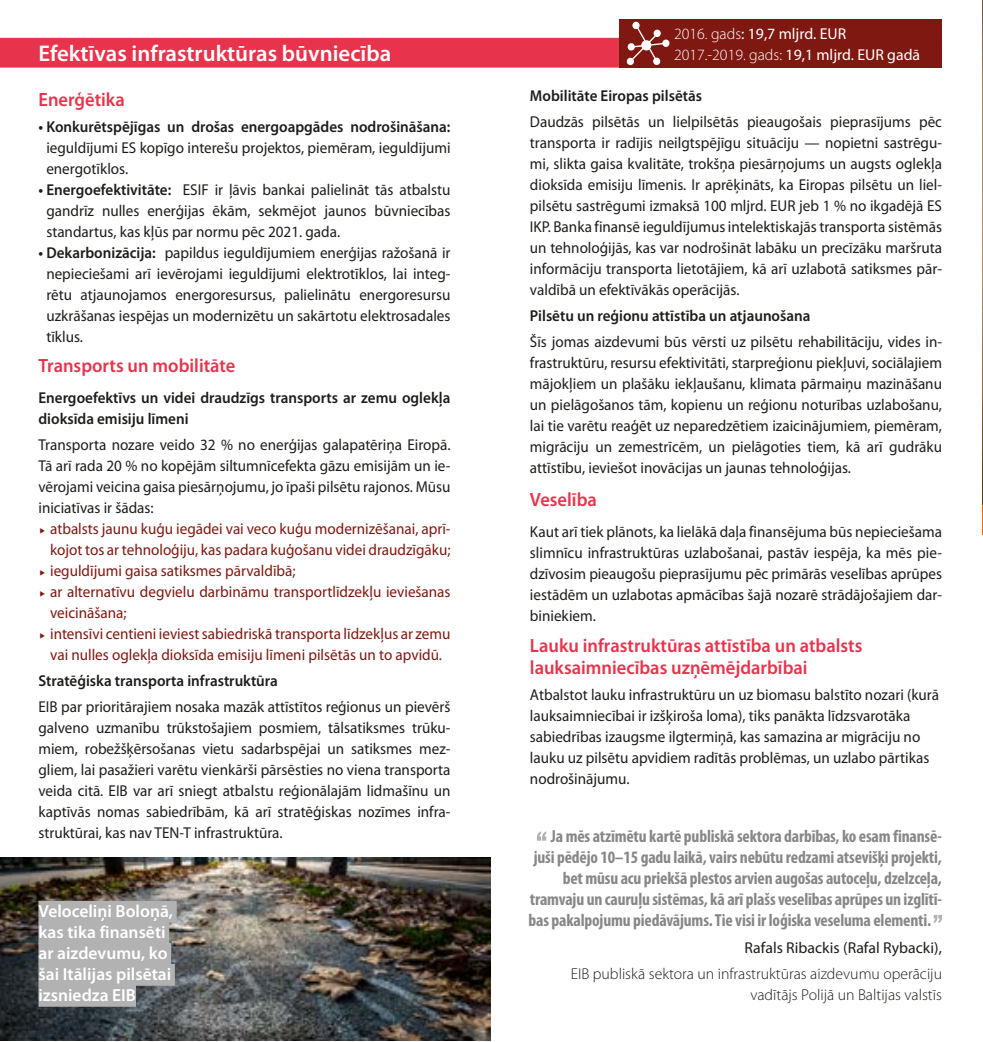
<style>
.page{position:relative;width:983px;height:1042px;background:#fff}
.page>*{position:absolute;margin:0;border:0;box-sizing:border-box;transform-origin:0 0}
.t1{font:600 22.75px "Myriad Pro";color:#fff}
.t2{font:600 19.25px/22.8px "Myriad Pro";color:#e7344c;scale:.96 1}
.t3{font:700 condensed 17.5px "Myriad Pro";letter-spacing:-.01em;color:#878787}
.t4{font:600 17.5px/21px "Myriad Pro";color:#fff}
.t5{font:15.75px/21px "Myriad Pro";color:#1d1d1b;text-align:justify;scale:.96 1}
.t6{font:15.75px/21px "Myriad Pro";color:#7f1810;scale:.96 1}
.t7{font:600 15.75px/21px "Myriad Pro";color:#1d1d1b;scale:.96 1}
.t8{font:300 15.75px/21px "Myriad Pro";color:#1d1d1b;text-align:right}
.t9{font:15.75px/21px "Myriad Pro";color:#fff}
.t10{font:15.75px "Myriad Pro";color:#1d1d1b}
.s1{font-weight:600}
.s2{font-weight:300}
</style>
<div class="page">
<img style="left:0;top:857px;width:490px;height:183px">
<img style="left:982px;top:0;width:1px;height:506px">
<hr style="left:981px;top:505px;width:1px;height:30px;background:#ec6708">
<div style="left:0;top:38px;width:941px;height:30px;background:#e7344c"></div>
<div style="left:619px;top:19px;width:322px;height:49px;background:#7f1810"></div>
<svg style="left:626px;top:22px;width:43px;height:43px"></svg>
<div style="left:642px;top:41px;width:8px;height:8px;background:#fff;border-radius:50%"></div>
<svg style="left:537px;top:831px;width:9px;height:9px"></svg>
<svg style="left:933px;top:915px;width:8px;height:8px"></svg>
<div style="left:38px;top:901px;width:139px;height:21px;background:#b2b2b2"></div>
<div style="left:38px;top:922px;width:131px;height:21px;background:#b2b2b2"></div>
<div style="left:38px;top:943px;width:133px;height:21px;background:#b2b2b2"></div>
<div style="left:38px;top:964px;width:137px;height:21px;background:#b2b2b2"></div>
<div style="left:38px;top:985px;width:98px;height:21px;background:#b2b2b2"></div>
<h1 class="t1" style="left:38px;top:41px;width:354px">Efektīvas infrastruktūras būvniecība</h1>
<p class="t2" style="left:38px;top:89px;width:91px">Enerģētika</p>
<p class="t7" style="left:38px;top:117px;width:430px">• Konkurētspējīgas un drošas energoapgādes nodrošināšana:</p>
<p class="t5" style="left:46px;top:138px;width:422px">ieguldījumi ES kopīgo interešu projektos, piemēram, ieguldījumi energotīklos.</p>
<p class="t5" style="left:46px;top:180px;width:422px;text-indent:-8px"><span class="s1">• Energoefektivitāte:</span> ESIF ir ļāvis bankai palielināt tās atbalstu gandrīz nulles enerģijas ēkām, sekmējot jaunos būvniecības standartus, kas kļūs par normu pēc 2021. gada.</p>
<p class="t5" style="left:46px;top:243px;width:422px;text-indent:-8px"><span class="s1">• Dekarbonizācija:</span> papildus ieguldījumiem enerģijas ražošanā ir nepieciešami arī ievērojami ieguldījumi elektrotīklos, lai integ&shy;rētu atjaunojamos energoresursus, palielinātu energoresursu uzkrāšanas iespējas un modernizētu un sakārtotu elektrosadales tīklus.</p>
<p class="t2" style="left:38px;top:354px;width:207px">Transports un mobilitāte</p>
<p class="t7" style="left:38px;top:387px;width:430px">Energoefektīvs un videi draudzīgs transports ar zemu oglekļa dioksīda emisiju līmeni</p>
<p class="t5" style="left:38px;top:434px;width:430px">Transporta nozare veido 32 % no enerģijas galapatēriņa Eiropā.<br>Tā arī rada 20 % no kopējām siltumnīcefekta gāzu emisijām un ie&shy;vērojami veicina gaisa piesārņojumu, jo īpaši pilsētu rajonos. Mūsu iniciatīvas ir šādas:</p>
<p class="t6" style="left:50px;top:518px;width:418px">atbalsts jaunu kuģu iegādei vai veco kuģu modernizēšanai, aprī&shy;kojot tos ar tehnoloģiju, kas padara kuģošanu videi draudzīgāku; ieguldījumi gaisa satiksmes pārvaldībā;<br>ar alternatīvu degvielu darbināmu transportlīdzekļu ieviešanas veicināšana;<br>intensīvi centieni ieviest sabiedriskā transporta līdzekļus ar zemu vai nulles oglekļa dioksīda emisiju līmeni pilsētās un to apvidū.</p>
<p class="t7" style="left:38px;top:670px;width:251px">Stratēģiska transporta infrastruktūra</p>
<p class="t5" style="left:38px;top:696px;width:430px">EIB par prioritārajiem nosaka mazāk attīstītos reģionus un pievērš galveno uzmanību trūkstošajiem posmiem, tālsatiksmes trūku&shy;miem, robežšķērsošanas vietu sadarbspējai un satiksmes mez&shy;gliem, lai pasažieri varētu vienkārši pārsēsties no viena transporta veida citā. EIB var arī sniegt atbalstu reģionālajām lidmašīnu un kaptīvās nomas sabiedrībām, kā arī stratēģiskas nozīmes infra&shy;struktūrai, kas nav TEN-T infrastruktūra.</p>
<p class="t4" style="left:38px;top:901px;width:136px">Veloceliņi Boloņā, kas tika finansēti ar aizdevumu, ko šai Itālijas pilsētai izsniedza EIB</p>
<p class="t9" style="left:674px;top:23px;width:247px"><span class="s2">2016. gads</span>: 19,7 mljrd. EUR<br><span class="s2">2017.-2019. gads:</span> 19,1 mljrd. EUR gadā</p>
<p class="t7" style="left:530px;top:86px;width:181px">Mobilitāte Eiropas pilsētās</p>
<p class="t5" style="left:530px;top:112px;width:430px">Daudzās pilsētās un lielpilsētās pieaugošais pieprasījums pēc transporta ir radījis neilgtspējīgu situāciju — nopietni sastrēgu&shy;mi, slikta gaisa kvalitāte, trokšņa piesārņojums un augsts oglekļa dioksīda emisiju līmenis. Ir aprēķināts, ka Eiropas pilsētu un liel&shy;pilsētu sastrēgumi izmaksā 100 mljrd. EUR jeb 1 % no ikgadējā ES IKP. Banka finansē ieguldījumus intelektiskajās transporta sistēmās un tehnoloģijās, kas var nodrošināt labāku un precīzāku maršruta informāciju transporta lietotājiem, kā arī uzlabotā satiksmes pār&shy;valdībā un efektīvākās operācijās.</p>
<p class="t7" style="left:530px;top:305px;width:294px">Pilsētu un reģionu attīstība un atjaunošana</p>
<p class="t5" style="left:530px;top:331px;width:430px">Šīs jomas aizdevumi būs vērsti uz pilsētu rehabilitāciju, vides in&shy;frastruktūru, resursu efektivitāti, starpreģionu piekļuvi, sociālajiem mājokļiem un plašāku iekļaušanu, klimata pārmaiņu mazināšanu un pielāgošanos tām, kopienu un reģionu noturības uzlabošanu, lai tie varētu reaģēt uz neparedzētiem izaicinājumiem, piemēram, migrāciju un zemestrīcēm, un pielāgoties tiem, kā arī gudrāku attīstību, ieviešot inovācijas un jaunas tehnoloģijas.</p>
<p class="t2" style="left:530px;top:488px;width:71px">Veselība</p>
<p class="t5" style="left:530px;top:521px;width:430px">Kaut arī tiek plānots, ka lielākā daļa finansējuma būs nepieciešama slimnīcu infrastruktūras uzlabošanai, pastāv iespēja, ka mēs pie&shy;dzīvosim pieaugošu pieprasījumu pēc primārās veselības aprūpes iestādēm un uzlabotas apmācības šajā nozarē strādājošajiem dar&shy;biniekiem.</p>
<p class="t2" style="left:530px;top:634px;width:348px">Lauku infrastruktūras attīstība un atbalsts lauksaimniecības uzņēmējdarbībai</p>
<p class="t5" style="left:530px;top:685px;width:427px;text-align:left">Atbalstot lauku infrastruktūru un uz biomasu balstīto nozari (kurā lauksaimniecībai ir izšķiroša loma), tiks panākta līdzsvarotāka sabiedrības izaugsme ilgtermiņā, kas samazina ar migrāciju no lauku uz pilsētu apvidiem radītās problēmas, un uzlabo pārtikas nodrošinājumu.</p>
<p class="t3" style="left:550px;top:827px;width:392px">Ja mēs atzīmētu kartē publiskā sektora darbības, ko esam finansē-</p>
<p class="t3" style="left:533px;top:848px;width:410px">juši pēdējo 10–15 gadu laikā, vairs nebūtu redzami atsevišķi projekti,</p>
<p class="t3" style="left:562px;top:869px;width:381px">bet mūsu acu priekšā plestos arvien augošas autoceļu, dzelzceļa,</p>
<p class="t3" style="left:529px;top:890px;width:413px">tramvaju un cauruļu sistēmas, kā arī plašs veselības aprūpes un izglītī-</p>
<p class="t3" style="left:528px;top:911px;width:404px">bas pakalpojumu piedāvājums. Tie visi ir loģiska veseluma elementi.</p>
<p class="t10" style="left:744px;top:939px;width:199px">Rafals Ribackis (Rafal Rybacki),</p>
<p class="t8" style="left:570px;top:964px;width:372px">EIB publiskā sektora un infrastruktūras aizdevumu operāciju vadītājs Polijā un Baltijas valstīs</p>
</div>
